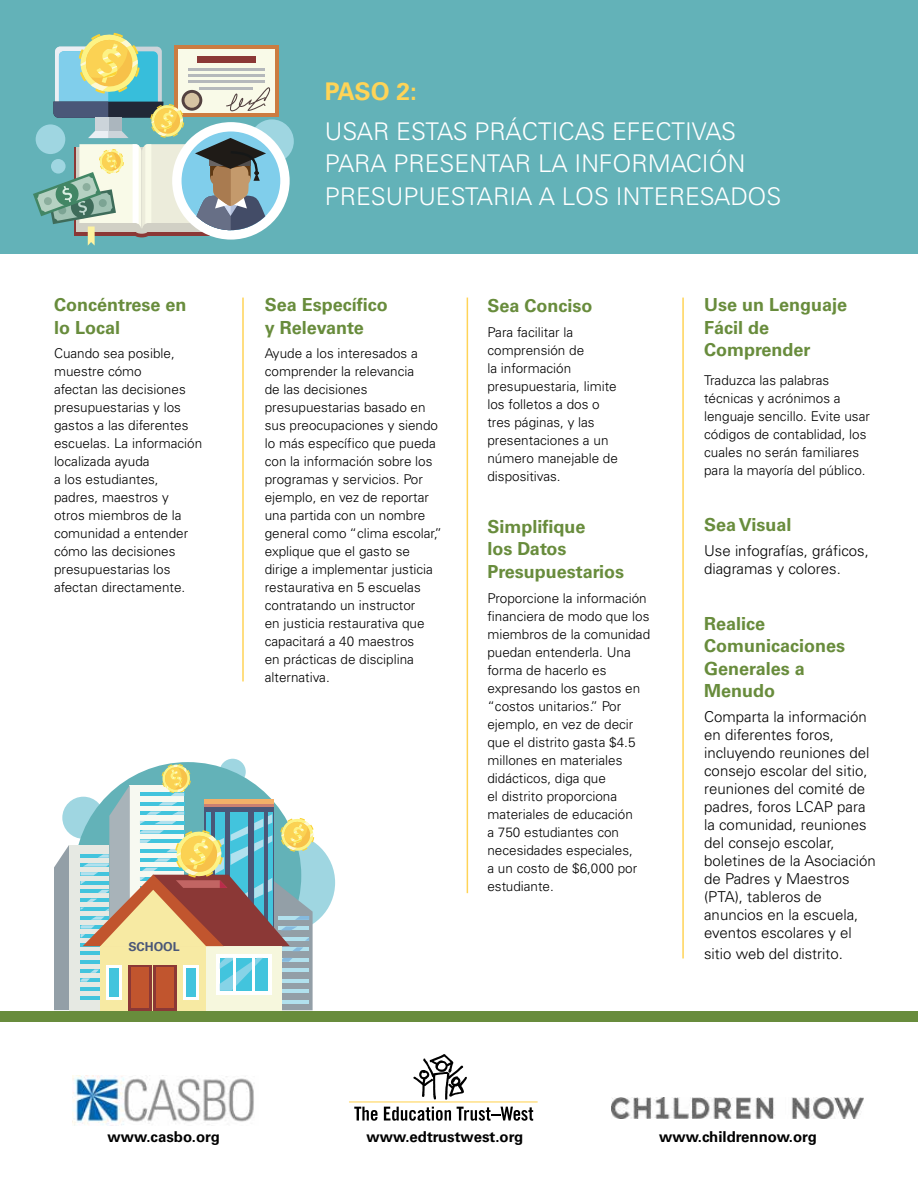
<style>
.page{position:relative;width:918px;height:1188px;background:#fff}
.page>*{position:absolute;margin:0;border:0;box-sizing:border-box;transform-origin:0 0}
.t1{font:300 24.3px/32.7px "Univers";color:#fff}
.t2{font:700 24.3px "Univers";color:#ffd457}
.t3{font:700 18px/22.5px "Univers";color:#688c3c}
.t4{font:300 15px/18px "Univers";color:#000}
.t5{font:700 15px "Univers";color:#000}
.t6{font:300 13.5px/18px "Univers";color:#000}
.t7{font:700 12.3px "Univers";color:#4a5778}
</style>
<div class="page">
<div style="left:0;top:0;width:918px;height:254px;background:#63b2b8"></div>
<div style="left:250px;top:119px;width:44px;height:44px;background:#9fd6e1;border-radius:50%"></div>
<div style="left:174px;top:46px;width:104px;height:71px;background:#cb7c41"></div>
<div style="left:178px;top:49px;width:97px;height:64px;background:#f9fae8"></div>
<div style="left:172px;top:122px;width:118px;height:118px;background:#fff;border-radius:50%"></div>
<div style="left:182px;top:132px;width:98px;height:98px;background:#80ceeb;border-radius:50%"></div>
<svg style="left:33px;top:32px;width:238px;height:214px"></svg>
<hr style="left:242px;top:298px;width:2px;height:383px;background:#ffd457">
<hr style="left:467px;top:298px;width:1px;height:595px;background:#ffd457">
<hr style="left:682px;top:298px;width:2px;height:661px;background:#ffd457">
<div style="left:220px;top:759px;width:26px;height:26px;background:#9fd6e1;border-radius:50%"></div>
<div style="left:62px;top:797px;width:42px;height:42px;background:#9fd6e1;border-radius:50%"></div>
<div style="left:236px;top:833px;width:99px;height:99px;background:#9fd6e1;border-radius:50%"></div>
<div style="left:69px;top:845px;width:40px;height:165px;background:#e6e9e3"></div>
<svg style="left:54px;top:845px;width:15px;height:165px;background:#9aa5ac"></svg>
<div style="left:128px;top:965px;width:24px;height:46px;background:#8b3836"></div>
<div style="left:153px;top:965px;width:24px;height:46px;background:#8b3836"></div>
<svg style="left:81px;top:763px;width:234px;height:247px"></svg>
<div style="left:0;top:1011px;width:917px;height:11px;background:#688c3c"></div>
<svg style="left:384px;top:1107px;width:67px;height:14px"></svg>
<svg style="left:457px;top:1107px;width:76px;height:14px"></svg>
<svg style="left:413px;top:1054px;width:54px;height:46px"></svg>
<hr style="left:349px;top:1101px;width:189px;height:2px;background:#ffd457">
<svg style="left:354px;top:1107px;width:24px;height:14px"></svg>
<img style="left:612px;top:1098px;width:252px;height:21px">
<img style="left:73px;top:1075px;width:181px;height:51px">
<h2 class="t3" style="left:54px;top:294px;width:134px">Concéntrese en lo Local</h2>
<p class="t6" style="left:54px;top:345px;width:150px">Cuando sea posible, muestre cómo<br>afectan las decisiones presupuestarias y los gastos a las diferentes escuelas. La información localizada ayuda<br>a los estudiantes, padres, maestros y otros miembros de la comunidad a entender cómo las decisiones presupuestarias los afectan directamente.</p>
<p class="t7" style="left:128px;top:940px;width:53px">SCHOOL</p>
<h1 class="t2" style="left:325px;top:77px;width:93px">PASO 2:</h1>
<h1 class="t1" style="left:325px;top:115px;width:458px">USAR ESTAS PRÁCTICAS EFECTIVAS<br>PARA PRESENTAR LA INFORMACIÓN<br>PRESUPUESTARIA A LOS INTERESADOS</h1>
<h2 class="t3" style="left:265px;top:294px;width:125px">Sea Específico y Relevante</h2>
<p class="t6" style="left:265px;top:345px;width:179px">Ayude a los interesados a comprender la relevancia<br>de las decisiones presupuestarias basado en sus preocupaciones y siendo lo más específico que pueda con la información sobre los programas y servicios. Por ejemplo, en vez de reportar una partida con un nombre general como “clima escolar,” explique que el gasto se dirige a implementar justicia restaurativa en 5 escuelas contratando un instructor<br>en justicia restaurativa que capacitará a 40 maestros<br>en prácticas de disciplina alternativa.</p>
<h2 class="t3" style="left:487px;top:295px;width:107px">Sea Conciso</h2>
<p class="t6" style="left:487px;top:323px;width:132px">Para facilitar la comprensión de<br>la información presupuestaria, limite los folletos a dos o tres páginas, y las presentaciones a un número manejable de dispositivas.</p>
<h2 class="t3" style="left:487px;top:516px;width:138px">Simplifique<br>los Datos<br>Presupuestarios</h2>
<p class="t6" style="left:487px;top:589px;width:164px">Proporcione la información financiera de modo que los miembros de la comunidad puedan entenderla. Una forma de hacerlo es expresando los gastos en “costos unitarios.” Por ejemplo, en vez de decir que el distrito gasta $4.5 millones en materiales didácticos, diga que<br>el distrito proporciona materiales de educación<br>a 750 estudiantes con necesidades especiales,<br>a un costo de $6,000 por estudiante.</p>
<h2 class="t3" style="left:704px;top:294px;width:145px">Use un Lenguaje<br>Fácil de<br>Comprender</h2>
<p class="t6" style="left:704px;top:371px;width:167px">Traduzca las palabras técnicas y acrónimos a lenguaje sencillo. Evite usar códigos de contablidad, los cuales no serán familiares para la mayoría del público.</p>
<h2 class="t3" style="left:704px;top:514px;width:89px">Sea Visual</h2>
<p class="t4" style="left:704px;top:541px;width:166px">Use infografías, gráficos, diagramas y colores.</p>
<h2 class="t3" style="left:704px;top:612px;width:143px">Realice<br>Comunicaciones<br>Generales a<br>Menudo</h2>
<p class="t4" style="left:704px;top:708px;width:173px">Comparta la información en diferentes foros, incluyendo reuniones del consejo escolar del sitio, reuniones del comité de padres, foros LCAP para la comunidad, reuniones del consejo escolar, boletines de la Asociación de Padres y Maestros (PTA), tableros de anuncios en la escuela, eventos escolares y el</p>
<p class="t4" style="left:704px;top:945px;width:140px">sitio web del distrito.</p>
<p class="t5" style="left:108px;top:1128px;width:114px">www.casbo.org</p>
<p class="t5" style="left:367px;top:1128px;width:158px">www.edtrustwest.org</p>
<p class="t5" style="left:659px;top:1128px;width:159px">www.childrennow.org</p>
</div>
